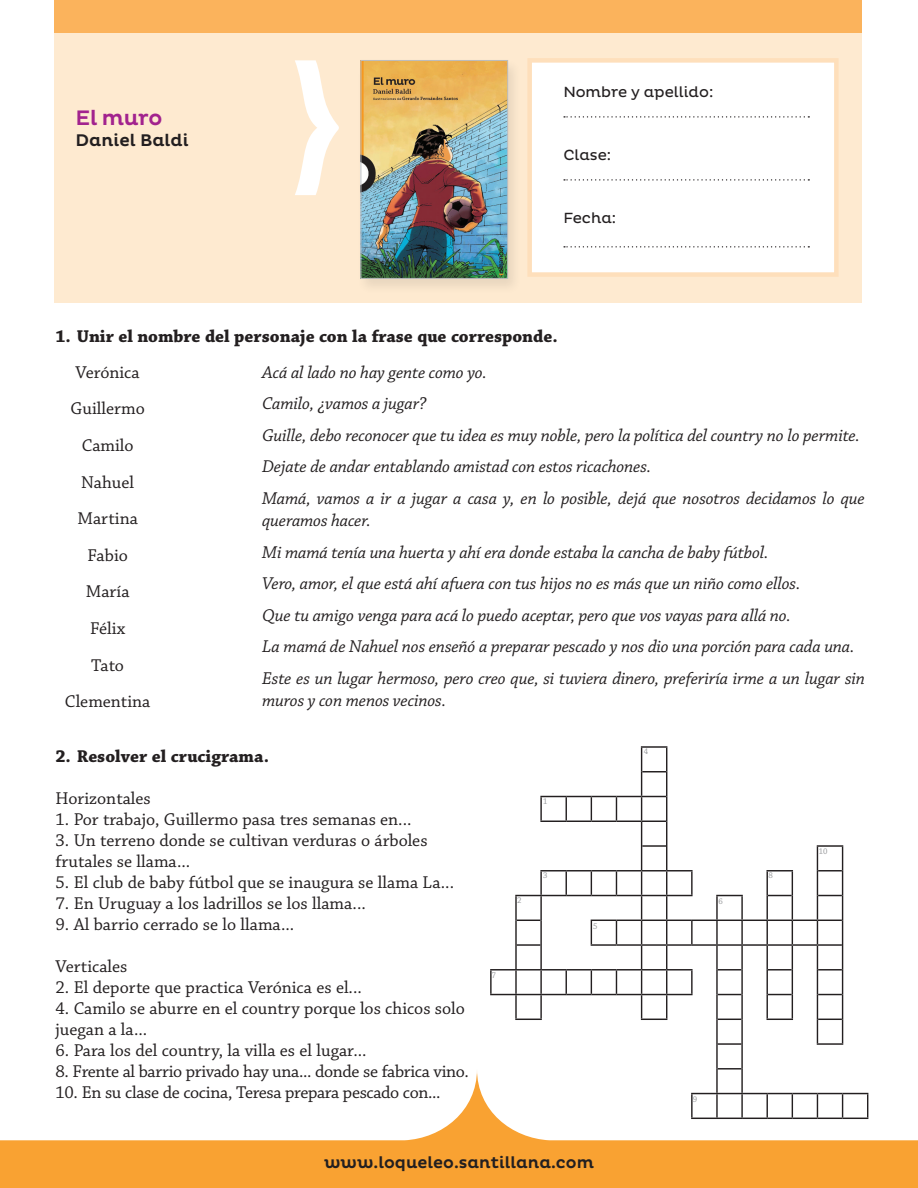
<style>
.page{position:relative;width:918px;height:1188px;background:#fff}
.page>*{position:absolute;margin:0;border:0;box-sizing:border-box;transform-origin:0 0}
.t1{font:500 21.3px "Pluto";letter-spacing:-.02em;color:#a2238e}
.t2{font:italic 18px/31.5px "Chaparral Pro";letter-spacing:-.01em;color:#231f20}
.t3{font:18px/36.6px "Chaparral Pro";color:#231f20}
.t4{font:18px "Chaparral Pro";letter-spacing:-.02em;color:#231f20}
.t5{font:700 18px "Chaparral Pro";color:#231f20}
.t6{font:500 17.25px "Pluto";color:#231f20}
.t7{font:500 16.5px "Pluto";color:#231f20}
.t8{font:15px "Pluto";color:#231f20}
.t9{font:8.7px "Chaparral Pro";color:#939598}
</style>
<div class="page">
<div style="left:54px;top:0;width:808px;height:303px;background:#feead0"></div>
<div style="left:357px;top:58px;width:165px;height:236px;background:#231f20;opacity:.1"></div>
<img style="left:363px;top:62px;width:143px;height:215px">
<div style="left:361px;top:60px;width:147px;height:219px;border:1px solid #bcbdc0"></div>
<svg style="left:295px;top:60px;width:44px;height:135px"></svg>
<svg style="left:0;top:1072px;width:918px;height:116px"></svg>
<div style="left:530px;top:60px;width:306px;height:215px;background:#fff"></div>
<svg style="left:564px;top:116px;width:245px;height:2px"></svg>
<svg style="left:564px;top:179px;width:245px;height:2px"></svg>
<svg style="left:564px;top:246px;width:245px;height:2px"></svg>
<div style="left:527px;top:58px;width:312px;height:219px;border:4px solid #fedfbb"></div>
<div style="left:54px;top:0;width:808px;height:33px;background:#fbb35c"></div>
<hr style="left:641px;top:746px;width:26px;height:2px;background:#231f20">
<hr style="left:718px;top:1043px;width:23px;height:2px;background:#231f20">
<hr style="left:817px;top:1043px;width:26px;height:2px;background:#231f20">
<hr style="left:718px;top:1068px;width:23px;height:2px;background:#231f20">
<hr style="left:716px;top:1019px;width:2px;height:25px;background:#231f20">
<hr style="left:741px;top:1019px;width:2px;height:25px;background:#231f20">
<hr style="left:716px;top:1044px;width:2px;height:25px;background:#231f20">
<hr style="left:741px;top:1044px;width:2px;height:25px;background:#231f20">
<hr style="left:716px;top:1069px;width:2px;height:24px;background:#231f20">
<hr style="left:741px;top:1069px;width:2px;height:24px;background:#231f20">
<svg style="left:691px;top:1093px;width:177px;height:26px"></svg>
<svg style="left:490px;top:748px;width:353px;height:295px"></svg>
<hr style="left:691px;top:1094px;width:2px;height:24px;background:#231f20">
<p class="t1" style="left:76px;top:106px;width:88px">El muro</p>
<p class="t6" style="left:76px;top:131px;width:115px">Daniel Baldi</p>
<p class="t8" style="left:563px;top:83px;width:152px">Nombre y apellido:</p>
<p class="t8" style="left:563px;top:146px;width:49px">Clase:</p>
<p class="t8" style="left:563px;top:209px;width:54px">Fecha:</p>
<p class="t5" style="left:56px;top:326px;width:504px">1. Unir el nombre del personaje con la frase que corresponde.</p>
<p class="t2" style="left:262px;top:357px;width:604px">Acá al lado no hay gente como yo.<br>Camilo, ¿vamos a jugar?<br>Guille, debo reconocer que tu idea es muy noble, pero la política del country no lo permite.<br>Dejate de andar entablando amistad con estos ricachones.<br>Mamá, vamos a ir a jugar a casa y, en lo posible, dejá que nosotros decidamos lo que</p>
<p class="t2" style="left:262px;top:506px;width:604px">queramos hacer.<br>Mi mamá tenía una huerta y ahí era donde estaba la cancha de baby fútbol.<br>Vero, amor, el que está ahí afuera con tus hijos no es más que un niño como ellos.<br>Que tu amigo venga para acá lo puedo aceptar, pero que vos vayas para allá no.<br>La mamá de Nahuel nos enseñó a preparar pescado y nos dio una porción para cada una.<br>Este es un lugar hermoso, pero creo que, si tuviera dinero, preferiría irme a un lugar sin</p>
<p class="t2" style="left:262px;top:686px;width:185px">muros y con menos vecinos.</p>
<p class="t9" style="left:644px;top:747px;width:6px">4</p>
<p class="t3" style="left:65px;top:355px;width:87px;text-align:center">Verónica<br>Guillermo<br>Camilo<br>Nahuel<br>Martina<br>Fabio<br>María<br>Félix<br>Tato<br>Clementina</p>
<p class="t5" style="left:56px;top:746px;width:215px">2. Resolver el crucigrama.</p>
<p class="t3" style="left:56px;top:781px;width:97px">Horizontales</p>
<p class="t3" style="left:56px;top:802px;width:358px">1. Por trabajo, Guillermo pasa tres semanas en...</p>
<p class="t3" style="left:56px;top:831px;width:374px;line-height:21px">3. Un terreno donde se cultivan verduras o árboles frutales se llama...</p>
<p class="t3" style="left:56px;top:865px;width:400px">5. El club de baby fútbol que se inaugura se llama La...</p>
<p class="t3" style="left:56px;top:886px;width:312px">7. En Uruguay a los ladrillos se los llama...</p>
<p class="t3" style="left:56px;top:907px;width:240px">9. Al barrio cerrado se lo llama...</p>
<p class="t3" style="left:56px;top:949px;width:73px">Verticales</p>
<p class="t3" style="left:56px;top:970px;width:308px">2. El deporte que practica Verónica es el...</p>
<p class="t3" style="left:56px;top:999px;width:411px;line-height:21px">4. Camilo se aburre en el country porque los chicos solo juegan a la...</p>
<p class="t3" style="left:56px;top:1033px;width:313px">6. Para los del country, la villa es el lugar...</p>
<p class="t4" style="left:56px;top:1062px;width:415px">8. Frente al barrio privado hay una... donde se fabrica vino.</p>
<p class="t4" style="left:56px;top:1083px;width:387px">10. En su clase de cocina, Teresa prepara pescado con...</p>
<p class="t9" style="left:543px;top:797px;width:6px">1</p>
<p class="t9" style="left:819px;top:846px;width:10px">10</p>
<p class="t9" style="left:543px;top:871px;width:6px">3</p>
<p class="t9" style="left:769px;top:871px;width:6px">8</p>
<p class="t9" style="left:517px;top:895px;width:6px">2</p>
<p class="t9" style="left:718px;top:897px;width:6px">6</p>
<p class="t9" style="left:593px;top:921px;width:6px">5</p>
<p class="t9" style="left:492px;top:970px;width:6px">7</p>
<p class="t9" style="left:693px;top:1095px;width:6px">9</p>
<p class="t7" style="left:324px;top:1153px;width:271px">www.loqueleo.santillana.com</p>
</div>
